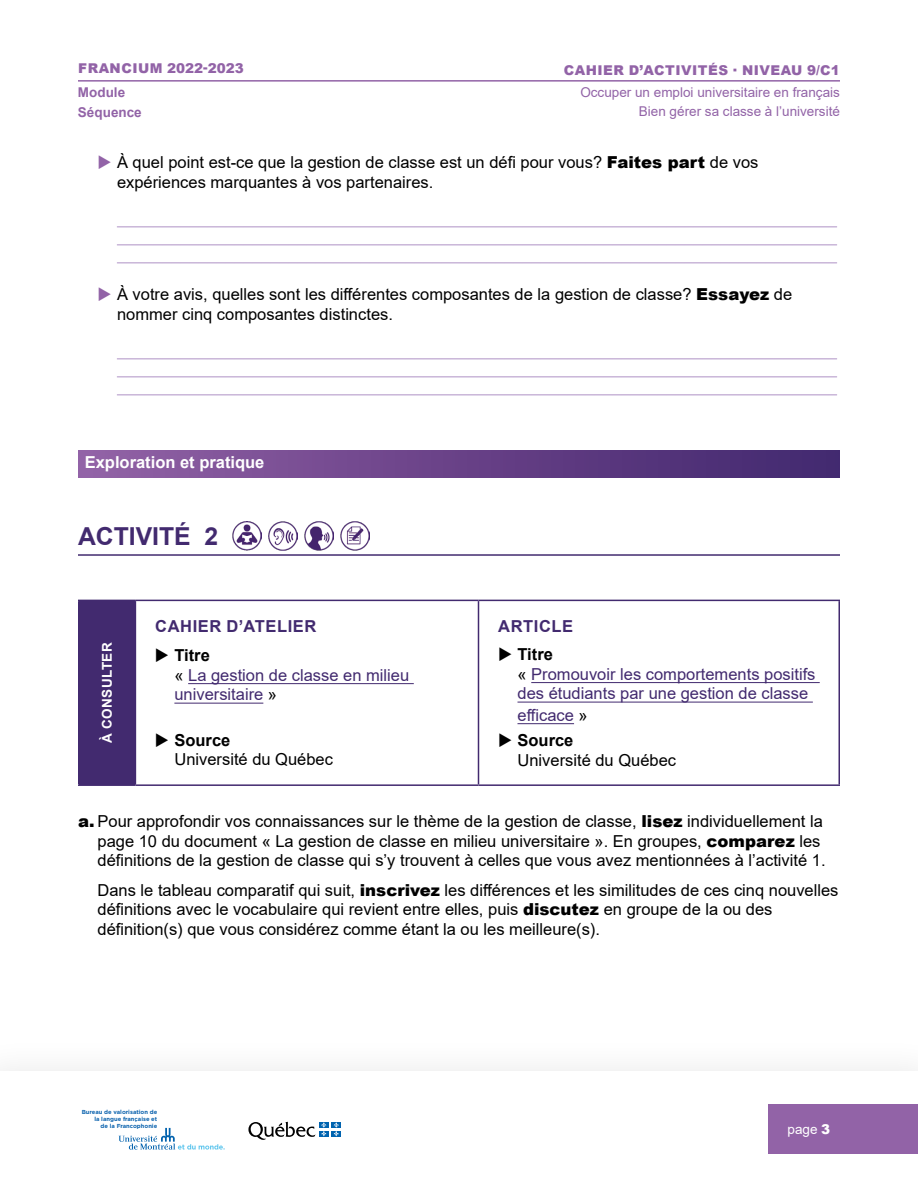
<style>
.page{position:relative;width:918px;height:1188px;background:#fff}
.page>*{position:absolute;margin:0;border:0;box-sizing:border-box;transform-origin:0 0}
.t1{font:700 24.75px "Arial";color:#422a6f}
.t2{font:16.5px/19.5px "Arial";color:#000}
.t3{font:16.5px/19.5px "Arial";color:#422a6f}
.t4{font:700 16.5px "Arial";letter-spacing:.035em;color:#422a6f}
.t5{font:700 16.5px "Arial";color:#fff}
.t6{font:13.5px "Arial";color:#9263a7}
.t7{font:900 13.5px "Arial";letter-spacing:.035em;color:#9263a7}
.t8{font:700 13.5px "Arial";color:#9263a7}
.t9{font:700 13.5px "Arial";letter-spacing:.035em;color:#fff}
.t10{font:13.5px "Arial";color:#fff}
.t11{font:700 5.85px/6.8px "Gotham";color:#0f65af;text-align:right}
.s1{color:#9263a7}
.s2{font-weight:900}
.s3{color:#000}
.s4{font-weight:700;color:#000}
.s5{font-weight:700}
</style>
<div class="page">
<div style="left:768px;top:1105px;width:150px;height:49px;background:#9263a7"></div>
<hr style="left:78px;top:80px;width:195px;height:2px;background:#9263a7">
<hr style="left:273px;top:80px;width:567px;height:2px;background:#9263a7">
<div style="left:319px;top:1122px;width:10px;height:6px;background:#0063af"></div>
<div style="left:331px;top:1122px;width:10px;height:6px;background:#0063af"></div>
<div style="left:319px;top:1131px;width:10px;height:6px;background:#0063af"></div>
<svg style="left:248px;top:1122px;width:78px;height:18px"></svg>
<div style="left:331px;top:1131px;width:10px;height:6px;background:#0063af"></div>
<svg style="left:334px;top:1122px;width:5px;height:14px"></svg>
<svg style="left:119px;top:1128px;width:106px;height:22px"></svg>
<hr style="left:117px;top:226px;width:720px;height:1px;background:#c6b1d6">
<hr style="left:117px;top:244px;width:720px;height:1px;background:#c6b1d6">
<hr style="left:117px;top:262px;width:720px;height:1px;background:#c6b1d6">
<hr style="left:117px;top:358px;width:720px;height:1px;background:#c6b1d6">
<hr style="left:117px;top:376px;width:720px;height:1px;background:#c6b1d6">
<hr style="left:117px;top:394px;width:720px;height:1px;background:#c6b1d6">
<div style="left:78px;top:450px;width:762px;height:27px;background:linear-gradient(to right,#9261a5,#40266d)"></div>
<hr style="left:78px;top:554px;width:762px;height:2px;background:#422a6f">
<img style="left:232px;top:521px;width:29px;height:30px">
<img style="left:268px;top:521px;width:29px;height:30px">
<img style="left:304px;top:521px;width:30px;height:30px">
<img style="left:340px;top:521px;width:30px;height:30px">
<div style="left:79px;top:600px;width:56px;height:185px;background:#422a6f"></div>
<svg style="left:136px;top:601px;width:702px;height:183px"></svg>
<hr style="left:78px;top:600px;width:57px;height:1px;background:#422a6f">
<hr style="left:78px;top:601px;width:2px;height:183px;background:#422a6f">
<hr style="left:478px;top:600px;width:362px;height:1px;background:#422a6f">
<hr style="left:838px;top:601px;width:2px;height:183px;background:#422a6f">
<hr style="left:78px;top:784px;width:57px;height:2px;background:#422a6f">
<hr style="left:478px;top:784px;width:362px;height:2px;background:#422a6f">
<hr style="left:135px;top:600px;width:344px;height:1px;background:#422a6f">
<hr style="left:135px;top:601px;width:1px;height:183px;background:#422a6f">
<hr style="left:478px;top:601px;width:1px;height:183px;background:#422a6f">
<hr style="left:135px;top:784px;width:344px;height:2px;background:#422a6f">
<hr style="left:188px;top:683px;width:226px;height:1px;background:#422a6f">
<hr style="left:174px;top:703px;width:89px;height:1px;background:#422a6f">
<hr style="left:531px;top:682px;width:289px;height:1px;background:#422a6f">
<hr style="left:518px;top:702px;width:295px;height:1px;background:#422a6f">
<hr style="left:518px;top:723px;width:56px;height:1px;background:#422a6f">
<p class="t7" style="left:78px;top:59px;width:167px">FRANCIUM 2022-2023</p>
<p class="t7" style="left:564px;top:60px;width:278px">CAHIER D’ACTIVITÉS · NIVEAU 9/C1</p>
<p class="t8" style="left:78px;top:82px;width:49px">Module</p>
<p class="t6" style="left:580px;top:83px;width:261px">Occuper un emploi universitaire en français</p>
<p class="t8" style="left:78px;top:103px;width:65px">Séquence</p>
<p class="t6" style="left:639px;top:101px;width:203px">Bien gérer sa classe à l’université</p>
<p class="t2" style="left:117px;top:152px;width:643px;text-indent:-20px"><span class="s1">◆</span> À quel point est-ce que la gestion de classe est un défi pour vous? <span class="s2">Faites part</span> de vos expériences marquantes à vos partenaires.</p>
<p class="t2" style="left:117px;top:284px;width:677px;text-indent:-20px"><span class="s1">◆</span> À votre avis, quelles sont les différentes composantes de la gestion de classe? <span class="s2">Essayez</span> de nommer cinq composantes distinctes.</p>
<p class="t5" style="left:85px;top:451px;width:181px">Exploration et pratique</p>
<h1 class="t1" style="left:78px;top:518px;width:142px">ACTIVITÉ 2</h1>
<p class="t9" style="left:98px;top:743px;width:102px;rotate:-90deg">À CONSULTER</p>
<p class="t4" style="left:155px;top:614px;width:163px">CAHIER D’ATELIER</p>
<p class="t3" style="left:174px;top:645px;width:236px;text-indent:-20px"><span class="s3">◆</span> <span class="s4">Titre<br></span><span class="s3">«</span> La gestion de classe en milieu universitaire <span class="s3">»</span></p>
<p class="t2" style="left:174px;top:730px;width:160px;text-indent:-20px">◆ <span class="s5">Source<br></span>Université du Québec</p>
<p class="t4" style="left:498px;top:614px;width:76px">ARTICLE</p>
<p class="t3" style="left:518px;top:644px;width:300px;text-indent:-20px"><span class="s3">◆</span> <span class="s4">Titre<br></span><span class="s3">«</span> Promouvoir les comportements positifs des étudiants par une gestion de classe</p>
<p class="t3" style="left:518px;top:705px;width:72px">efficace <span class="s3">»</span></p>
<p class="t2" style="left:518px;top:731px;width:160px;text-indent:-20px">◆ <span class="s5">Source<br></span>Université du Québec</p>
<p class="t2" style="left:98px;top:812px;width:730px;text-indent:-20px"><span class="s2">a.</span> Pour approfondir vos connaissances sur le thème de la gestion de classe, <span class="s2">lisez</span> individuellement la page 10 du document « La gestion de classe en milieu universitaire ». En groupes, <span class="s2">comparez</span> les définitions de la gestion de classe qui s’y trouvent à celles que vous avez mentionnées à l’activité 1.</p>
<p class="t2" style="left:98px;top:880px;width:743px">Dans le tableau comparatif qui suit, <span class="s2">inscrivez</span> les différences et les similitudes de ces cinq nouvelles définitions avec le vocabulaire qui revient entre elles, puis <span class="s2">discutez</span> en groupe de la ou des définition(s) que vous considérez comme étant la ou les meilleure(s).</p>
<p class="t11" style="left:82px;top:1109px;width:77px">Bureau de valorisation de la langue française et<br>de la Francophonie</p>
<p class="t10" style="left:788px;top:1120px;width:44px">page <span class="s2">3</span></p>
</div>
